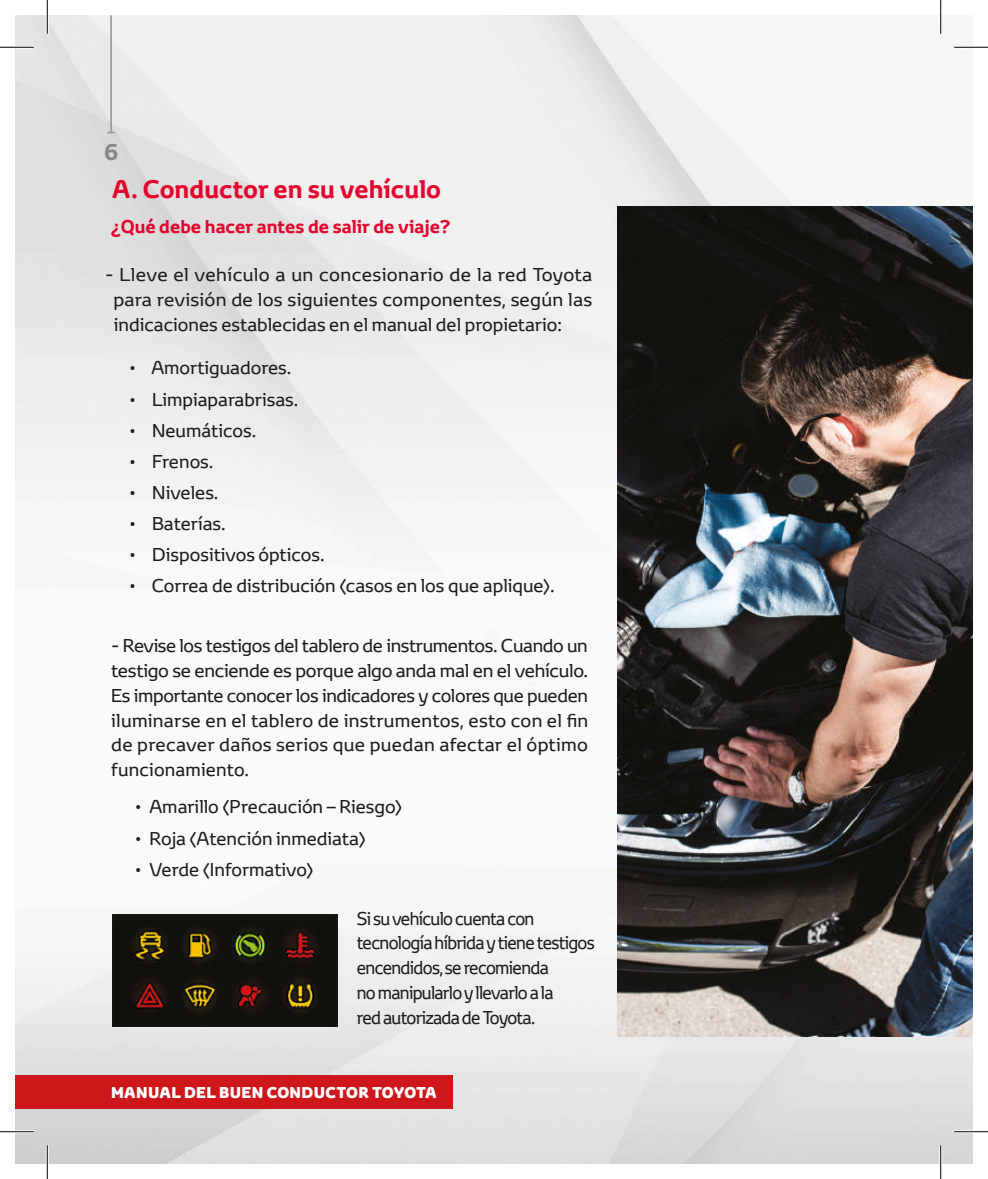
<style>
.page{position:relative;width:988px;height:1179px;background:#fff}
.page>*{position:absolute;margin:0;border:0;box-sizing:border-box;transform-origin:0 0}
.t1{font:700 24.75px "Toyota Display";color:#e4042e}
.t2{font:700 22.5px "Toyota Display";color:#878787}
.t3{font:18px/24.8px "Toyota Display";color:#1d1d1b;text-align:justify}
.t4{font:18px/24.8px "Toyota Display";letter-spacing:-.04em;color:#1d1d1b;scale:.93 1}
.t5{font:700 18px "Toyota Display";color:#e4042e}
.t6{font:800 15.3px "Toyota Display";letter-spacing:.025em;color:#fff}
</style>
<div class="page">
<img style="left:15px;top:15px;width:957px;height:1148px">
<div style="left:15px;top:1075px;width:437px;height:33px;background:#cd171a"></div>
<hr style="left:110px;top:15px;width:2px;height:118px;background:#9b9b9a">
<img style="left:112px;top:914px;width:225px;height:112px">
<img style="left:617px;top:207px;width:355px;height:829px">
<hr style="left:0;top:46px;width:34px;height:3px;background:#fff">
<hr style="left:954px;top:46px;width:33px;height:3px;background:#fff">
<hr style="left:0;top:1130px;width:34px;height:3px;background:#fff">
<hr style="left:954px;top:1130px;width:33px;height:3px;background:#fff">
<hr style="left:46px;top:0;width:3px;height:34px;background:#fff">
<hr style="left:46px;top:1145px;width:3px;height:34px;background:#fff">
<hr style="left:939px;top:0;width:3px;height:34px;background:#fff">
<hr style="left:939px;top:1145px;width:3px;height:34px;background:#fff">
<hr style="left:0;top:47px;width:34px;height:1px;background:#000">
<hr style="left:954px;top:47px;width:33px;height:1px;background:#000">
<hr style="left:0;top:1131px;width:34px;height:1px;background:#000">
<hr style="left:954px;top:1131px;width:33px;height:1px;background:#000">
<hr style="left:47px;top:0;width:1px;height:34px;background:#000">
<hr style="left:47px;top:1145px;width:1px;height:34px;background:#000">
<hr style="left:940px;top:0;width:1px;height:34px;background:#000">
<hr style="left:940px;top:1145px;width:1px;height:34px;background:#000">
<p class="t2" style="left:104px;top:136px;width:16px">6</p>
<h1 class="t1" style="left:112px;top:172px;width:330px">A. Conductor en su vehículo</h1>
<p class="t5" style="left:111px;top:214px;width:341px">¿Qué debe hacer antes de salir de viaje?</p>
<p class="t3" style="left:113px;top:262px;width:480px;text-indent:-8px">- Lleve el vehículo a un concesionario de la red Toyota para revisión de los siguientes componentes, según las indicaciones establecidas en el manual del propietario:</p>
<p class="t3" style="left:128px;top:355px;width:165px">• Amortiguadores.</p>
<p class="t3" style="left:128px;top:386px;width:172px">• Limpiaparabrisas.</p>
<p class="t3" style="left:128px;top:417px;width:130px">• Neumáticos.</p>
<p class="t3" style="left:128px;top:449px;width:87px">• Frenos.</p>
<p class="t3" style="left:128px;top:480px;width:92px">• Niveles.</p>
<p class="t3" style="left:128px;top:511px;width:99px">• Baterías.</p>
<p class="t3" style="left:128px;top:542px;width:198px">• Dispositivos ópticos.</p>
<p class="t3" style="left:128px;top:573px;width:428px">• Correa de distribución (casos en los que aplique).</p>
<p class="t3" style="left:111px;top:633px;width:478px">- Revise los testigos del tablero de instrumentos. Cuando un testigo se enciende es porque algo anda mal en el vehículo.<br>Es importante conocer los indicadores y colores que pueden iluminarse en el tablero de instrumentos, esto con el fin de precaver daños serios que puedan afectar el óptimo funcionamiento.</p>
<p class="t3" style="left:134px;top:794px;width:270px">• Amarillo (Precaución – Riesgo)</p>
<p class="t3" style="left:134px;top:825px;width:234px">• Roja (Atención inmediata)</p>
<p class="t3" style="left:134px;top:856px;width:181px">• Verde (Informativo)</p>
<p class="t4" style="left:357px;top:905px;width:257px">Si su vehículo cuenta con tecnología híbrida y tiene testigos encendidos, se recomienda<br>no manipularlo y llevarlo a la<br>red autorizada de Toyota.</p>
<p class="t6" style="left:111px;top:1082px;width:327px">MANUAL DEL BUEN CONDUCTOR TOYOTA</p>
</div>
